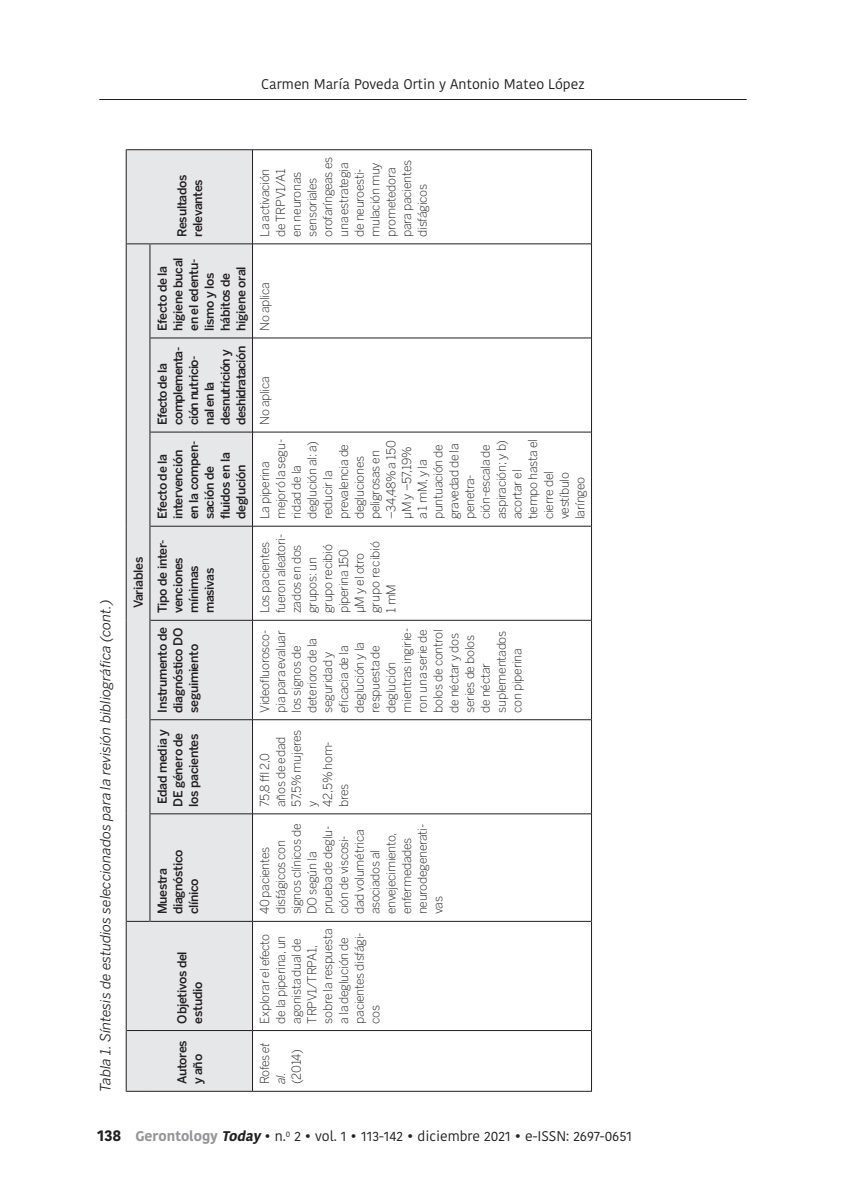
<style>
.page{position:relative;width:844px;height:1191px;background:#fff}
.page>*{position:absolute;margin:0;border:0;box-sizing:border-box;transform-origin:0 0}
.t1{font:14px "Kohinoor Bangla";color:#231f20}
.título_figura{font:italic 14px "Benton Sans";color:#231f20}
.texto_celda{font:300 12.25px/15.8px "Benton Sans";letter-spacing:-.025em;color:#231f20}
.texto_cabecera{font:500 12.25px/15.8px "Benton Sans";letter-spacing:-.025em;color:#231f20}
.texto_cabecera-2{font:500 12.25px/15.8px "Benton Sans";letter-spacing:-.05em;color:#231f20}
.s1{font-style:italic}
.s2{font-weight:700;font-size:15.75px}
.s3{font-weight:700;color:#939598}
.s4{font-weight:700;font-style:italic}
</style>
<div class="page">
<hr style="left:99px;top:99px;width:647px;height:1px;background:#231f20">
<div style="left:127px;top:150px;width:125px;height:940px;background:#e6e7e9"></div>
<svg style="left:127px;top:1030px;width:23px;height:1px"></svg>
<svg style="left:127px;top:921px;width:22px;height:1px"></svg>
<svg style="left:127px;top:243px;width:22px;height:1px"></svg>
<hr style="left:150px;top:1030px;width:102px;height:1px;background:#231f20">
<hr style="left:149px;top:814px;width:1px;height:107px;background:#231f20">
<hr style="left:150px;top:921px;width:102px;height:1px;background:#231f20">
<hr style="left:149px;top:719px;width:1px;height:95px;background:#231f20">
<hr style="left:150px;top:813px;width:102px;height:1px;background:#231f20">
<hr style="left:149px;top:620px;width:1px;height:99px;background:#231f20">
<hr style="left:150px;top:719px;width:102px;height:1px;background:#231f20">
<hr style="left:149px;top:526px;width:1px;height:94px;background:#231f20">
<hr style="left:150px;top:620px;width:102px;height:1px;background:#231f20">
<hr style="left:149px;top:432px;width:1px;height:94px;background:#231f20">
<hr style="left:150px;top:526px;width:102px;height:1px;background:#231f20">
<hr style="left:149px;top:338px;width:1px;height:94px;background:#231f20">
<hr style="left:150px;top:431px;width:102px;height:1px;background:#231f20">
<hr style="left:149px;top:243px;width:1px;height:95px;background:#231f20">
<hr style="left:150px;top:337px;width:102px;height:1px;background:#231f20">
<hr style="left:150px;top:243px;width:102px;height:1px;background:#231f20">
<hr style="left:253px;top:1030px;width:338px;height:1px;background:#231f20">
<hr style="left:253px;top:921px;width:338px;height:1px;background:#231f20">
<hr style="left:253px;top:813px;width:338px;height:1px;background:#231f20">
<hr style="left:253px;top:719px;width:338px;height:1px;background:#231f20">
<hr style="left:253px;top:620px;width:338px;height:1px;background:#231f20">
<hr style="left:253px;top:526px;width:338px;height:1px;background:#231f20">
<hr style="left:253px;top:431px;width:338px;height:1px;background:#231f20">
<hr style="left:253px;top:337px;width:338px;height:1px;background:#231f20">
<hr style="left:253px;top:243px;width:338px;height:1px;background:#231f20">
<hr style="left:591px;top:1030px;width:1px;height:61px;background:#231f20">
<hr style="left:591px;top:921px;width:1px;height:109px;background:#231f20">
<hr style="left:591px;top:814px;width:1px;height:107px;background:#231f20">
<hr style="left:591px;top:719px;width:1px;height:95px;background:#231f20">
<hr style="left:591px;top:620px;width:1px;height:99px;background:#231f20">
<hr style="left:591px;top:526px;width:1px;height:94px;background:#231f20">
<hr style="left:591px;top:432px;width:1px;height:94px;background:#231f20">
<hr style="left:591px;top:338px;width:1px;height:94px;background:#231f20">
<hr style="left:591px;top:244px;width:1px;height:94px;background:#231f20">
<hr style="left:591px;top:149px;width:1px;height:95px;background:#231f20">
<hr style="left:126px;top:1030px;width:1px;height:61px;background:#231f20">
<svg style="left:127px;top:1090px;width:23px;height:1px"></svg>
<hr style="left:126px;top:921px;width:1px;height:109px;background:#231f20">
<hr style="left:126px;top:814px;width:1px;height:107px;background:#231f20">
<hr style="left:126px;top:719px;width:1px;height:95px;background:#231f20">
<hr style="left:126px;top:620px;width:1px;height:99px;background:#231f20">
<hr style="left:126px;top:526px;width:1px;height:94px;background:#231f20">
<hr style="left:126px;top:432px;width:1px;height:94px;background:#231f20">
<hr style="left:126px;top:338px;width:1px;height:94px;background:#231f20">
<hr style="left:126px;top:244px;width:1px;height:94px;background:#231f20">
<hr style="left:126px;top:149px;width:1px;height:95px;background:#231f20">
<svg style="left:127px;top:149px;width:23px;height:1px"></svg>
<hr style="left:150px;top:1090px;width:102px;height:1px;background:#231f20">
<hr style="left:150px;top:149px;width:102px;height:1px;background:#231f20">
<hr style="left:252px;top:1030px;width:1px;height:61px;background:#231f20">
<hr style="left:253px;top:1090px;width:338px;height:1px;background:#231f20">
<hr style="left:252px;top:921px;width:1px;height:109px;background:#231f20">
<hr style="left:252px;top:814px;width:1px;height:107px;background:#231f20">
<hr style="left:252px;top:719px;width:1px;height:95px;background:#231f20">
<hr style="left:252px;top:620px;width:1px;height:99px;background:#231f20">
<hr style="left:252px;top:526px;width:1px;height:94px;background:#231f20">
<hr style="left:252px;top:432px;width:1px;height:94px;background:#231f20">
<hr style="left:252px;top:338px;width:1px;height:94px;background:#231f20">
<hr style="left:252px;top:244px;width:1px;height:94px;background:#231f20">
<hr style="left:252px;top:149px;width:1px;height:95px;background:#231f20">
<hr style="left:253px;top:149px;width:338px;height:1px;background:#231f20">
<p class="t1" style="left:261px;top:74px;width:325px">Carmen María Poveda Ortin y Antonio Mateo López</p>
<p class="título_figura" style="left:97px;top:1091px;width:493px;rotate:-90deg">Tabla 1. Síntesis de estudios seleccionados para la revisión bibliográfica (cont.)</p>
<p class="texto_cabecera" style="left:130px;top:608px;width:53px;rotate:-90deg">Variables</p>
<p class="texto_cabecera" style="left:174px;top:237px;width:64px;rotate:-90deg">Resultados relevantes</p>
<p class="texto_cabecera" style="left:154px;top:331px;width:75px;rotate:-90deg">Efecto de la higiene bucal en el edentu&shy;lismo y los hábitos de higiene oral</p>
<p class="texto_cabecera-2" style="left:154px;top:425px;width:81px;rotate:-90deg">Efecto de la complementa&shy;ción nutricio&shy;nal en la desnutrición y deshidratación</p>
<p class="texto_cabecera" style="left:154px;top:519px;width:80px;rotate:-90deg">Efecto de la intervención en la compen&shy;sación de fluidos en la deglución</p>
<p class="texto_cabecera" style="left:154px;top:613px;width:76px;rotate:-90deg">Tipo de inter&shy;venciones mínimas masivas</p>
<p class="texto_cabecera" style="left:154px;top:712px;width:87px;text-align:justify;rotate:-90deg">Instrumento de diagnóstico DO seguimiento</p>
<p class="texto_cabecera" style="left:154px;top:807px;width:79px;rotate:-90deg">Edad media y<br>DE género de los pacientes</p>
<p class="texto_cabecera" style="left:170px;top:914px;width:66px;rotate:-90deg">diagnóstico clínico</p>
<p class="texto_cabecera" style="left:154px;top:914px;width:48px;rotate:-90deg">Muestra</p>
<p class="texto_cabecera" style="left:174px;top:1023px;width:74px;rotate:-90deg">Objetivos del estudio</p>
<p class="texto_cabecera" style="left:174px;top:1084px;width:46px;rotate:-90deg">Autores y año</p>
<p class="texto_celda" style="left:257px;top:237px;width:81px;rotate:-90deg">La activación de TRPV1/A1 en neuronas sensoriales orofaríngeas es una estrategia de neuroesti&shy;mulación muy prometedora para pacientes disfágicos</p>
<p class="texto_celda" style="left:257px;top:331px;width:50px;rotate:-90deg">No aplica</p>
<p class="texto_celda" style="left:257px;top:425px;width:50px;rotate:-90deg">No aplica</p>
<p class="texto_celda" style="left:257px;top:519px;width:82px;rotate:-90deg">La piperina mejoró la segu&shy;ridad de la deglución al: a) reducir la prevalencia de degluciones peligrosas en −34,48% a 150 μM y −57,19% a 1 mM, y la puntuación de gravedad de la penetra&shy;ción-escala de aspiración; y b) acortar el tiempo hasta el cierre del vestíbulo laríngeo</p>
<p class="texto_celda" style="left:257px;top:613px;width:81px;rotate:-90deg">Los pacientes fueron aleatori&shy;zados en dos grupos: un grupo recibió piperina 150 μM y el otro grupo recibió<br>1 mM</p>
<p class="texto_celda" style="left:257px;top:712px;width:86px;rotate:-90deg">Videofluorosco&shy;pia para evaluar los signos de deterioro de la seguridad y eficacia de la deglución y la respuesta de deglución mientras ingirie&shy;ron una serie de bolos de control de néctar y dos series de bolos de néctar suplementados con piperina</p>
<p class="texto_celda" style="left:257px;top:807px;width:71px;rotate:-90deg">75,8 ± 2,0 años de edad</p>
<p class="texto_celda" style="left:288px;top:807px;width:79px;rotate:-90deg">57,5% mujeres y</p>
<p class="texto_celda" style="left:320px;top:807px;width:67px;rotate:-90deg">42,5% hom&shy;bres</p>
<p class="texto_celda" style="left:257px;top:914px;width:92px;rotate:-90deg">40 pacientes disfágicos con signos clínicos de<br>DO según la prueba de deglu&shy;ción de viscosi&shy;dad volumétrica asociados al envejecimiento, enfermedades neurodegenerati&shy;vas</p>
<p class="texto_celda" style="left:257px;top:1023px;width:97px;rotate:-90deg">Explorar el efecto de la piperina, un agonista dual de<br>TRPV1/TRPA1, sobre la respuesta a la deglución de pacientes disfági&shy;cos</p>
<p class="texto_celda" style="left:257px;top:1084px;width:43px;rotate:-90deg">Rofes <span class="s1">et al</span>. (2014)</p>
<p class="t1" style="left:97px;top:1125px;width:536px"><span class="s2">138</span> <span class="s3">Gerontology</span> <span class="s4">Today</span>• n.<sup>0</sup> 2 • vol. 1 • 113-142 • diciembre 2021 • e-ISSN: 2697-0651</p>
</div>
